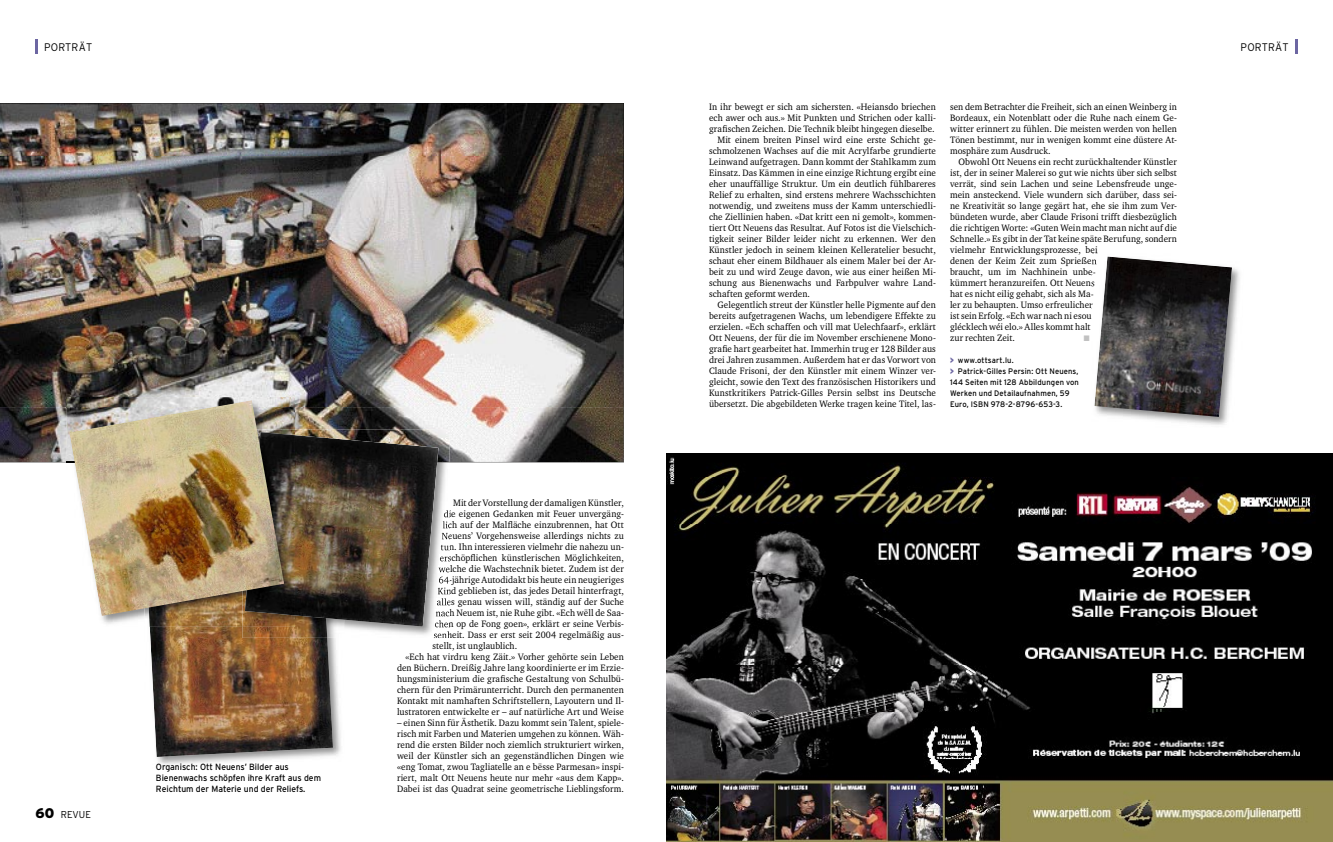
<style>
.page{position:relative;width:1333px;height:842px;background:#fff}
.page>*{position:absolute;margin:0;border:0;box-sizing:border-box;transform-origin:0 0}
.t1{font:300 11px "Interstate";letter-spacing:.025em;color:#000;scale:.95 1}
.t2{font:300 10px "Interstate";color:#000;scale:.95 1}
.t3{font:9.5px/11px "Charter ITC";letter-spacing:.01em;color:#000;text-align:justify;scale:.95 1}
.t4{font:9px/11px "Interstate";color:#000;scale:.95 1}
.t5{font:8px/11px "Interstate";letter-spacing:.015em;color:#000;scale:.95 1}
.t6{font:8px "Zapf Dingbats ITC";color:#c1c1c1;scale:.95 1}
.s1{font-weight:900;font-size:14px}
.s2{font-weight:900;color:#6c66a2}
</style>
<div class="page">
<svg style="left:35px;top:40px;width:2px;height:14px"></svg>
<svg style="left:1295px;top:40px;width:2px;height:14px"></svg>
<img style="left:666px;top:454px;width:666px;height:388px">
<img style="left:0;top:103px;width:624px;height:359px">
<img style="left:149px;top:627px;width:192px;height:138px">
<img style="left:150px;top:627px;width:183px;height:130px">
<img style="left:295px;top:429px;width:154px;height:33px">
<img style="left:344px;top:463px;width:102px;height:172px">
<svg style="left:438px;top:510px;width:11px;height:108px"></svg>
<img style="left:435px;top:620px;width:14px;height:9px">
<img style="left:434px;top:631px;width:15px;height:7px">
<img style="left:327px;top:627px;width:14px;height:11px">
<img style="left:242px;top:627px;width:85px;height:11px">
<img style="left:295px;top:435px;width:143px;height:192px">
<img style="left:67px;top:462px;width:77px;height:162px">
<img style="left:67px;top:398px;width:228px;height:64px">
<img style="left:147px;top:615px;width:148px;height:12px">
<img style="left:284px;top:432px;width:11px;height:183px">
<img style="left:69px;top:400px;width:215px;height:216px">
<img style="left:1107px;top:256px;width:133px;height:169px">
<svg style="left:1091px;top:259px;width:3px;height:50px"></svg>
<img style="left:1094px;top:257px;width:137px;height:160px">
<p class="t1" style="left:44px;top:41px;width:52px">PORTRÄT</p>
<p class="t1" style="left:1240px;top:41px;width:52px">PORTRÄT</p>
<p class="t2" style="left:35px;top:809px;width:60px"><span class="s1">60</span> REVUE</p>
<p class="t4" style="left:156px;top:761px;width:175px">Organisch: Ott Neuens’ Bilder aus<br>Bienenwachs schöpfen ihre Kraft aus dem<br>Reichtum der Materie und der Reliefs.</p>
<p class="t3" style="left:453px;top:497px;width:181px">Mit der Vorstellung der damaligen Künstler,</p>
<p class="t3" style="left:443px;top:508px;width:191px">die eigenen Gedanken mit Feuer unvergäng-</p>
<p class="t3" style="left:442px;top:519px;width:192px">lich auf der Malfläche einzubrennen, hat Ott</p>
<p class="t3" style="left:441px;top:530px;width:193px">Neuens’ Vorgehensweise allerdings nichts zu</p>
<p class="t3" style="left:440px;top:541px;width:194px">tun. Ihn interessieren vielmehr die nahezu un-</p>
<p class="t3" style="left:439px;top:552px;width:195px">erschöpflichen künstlerischen Möglichkeiten,</p>
<p class="t3" style="left:438px;top:563px;width:197px">welche die Wachstechnik bietet. Zudem ist der</p>
<p class="t3" style="left:438px;top:574px;width:197px">64-jährige Autodidakt bis heute ein neugieriges</p>
<p class="t3" style="left:437px;top:585px;width:198px">Kind geblieben ist, das jedes Detail hinterfragt,</p>
<p class="t3" style="left:436px;top:596px;width:199px">alles genau wissen will, ständig auf der Suche</p>
<p class="t3" style="left:435px;top:607px;width:200px">nach Neuem ist, nie Ruhe gibt. «Ech wëll de Saa-</p>
<p class="t3" style="left:434px;top:618px;width:201px">chen op de Fong goen», erklärt er seine Verbis-</p>
<p class="t3" style="left:433px;top:629px;width:202px">senheit. Dass er erst seit 2004 regelmäßig aus-</p>
<p class="t3" style="left:432px;top:640px;width:91px">stellt, ist unglaublich.</p>
<p class="t3" style="left:405px;top:651px;width:231px">«Ech hat virdru keng Zäit.» Vorher gehörte sein Leben</p>
<p class="t3" style="left:397px;top:662px;width:240px">den Büchern. Dreißig Jahre lang koordinierte er im Erzie-</p>
<p class="t3" style="left:397px;top:673px;width:240px">hungsministerium die grafische Gestaltung von Schulbü-</p>
<p class="t3" style="left:397px;top:684px;width:240px">chern für den Primärunterricht. Durch den permanenten</p>
<p class="t3" style="left:397px;top:695px;width:240px">Kontakt mit namhaften Schriftstellern, Layoutern und Il-</p>
<p class="t3" style="left:397px;top:706px;width:240px">lustratoren entwickelte er – auf natürliche Art und Weise</p>
<p class="t3" style="left:397px;top:717px;width:240px">– einen Sinn für Ästhetik. Dazu kommt sein Talent, spiele&shy;risch mit Farben und Materien umgehen zu können. Wäh&shy;rend die ersten Bilder noch ziemlich strukturiert wirken, weil der Künstler sich an gegenständlichen Dingen wie «eng Tomat, zwou Tagliatelle an e bësse Parmesan» inspi&shy;riert, malt Ott Neuens heute nur mehr «aus dem Kapp».<br>Dabei ist das Quadrat seine geometrische Lieblingsform.</p>
<p class="t3" style="left:709px;top:101px;width:240px">In ihr bewegt er sich am sichersten. «Heiansdo briechen</p>
<p class="t3" style="left:709px;top:112px;width:240px">ech awer och aus.» Mit Punkten und Strichen oder kalli-</p>
<p class="t3" style="left:709px;top:123px;width:239px">grafischen Zeichen. Die Technik bleibt hingegen dieselbe.</p>
<p class="t3" style="left:717px;top:134px;width:231px">Mit einem breiten Pinsel wird eine erste Schicht ge-</p>
<p class="t3" style="left:709px;top:145px;width:240px">schmolzenen Wachses auf die mit Acrylfarbe grundierte</p>
<p class="t3" style="left:709px;top:156px;width:240px">Leinwand aufgetragen. Dann kommt der Stahlkamm zum</p>
<p class="t3" style="left:709px;top:167px;width:240px">Einsatz. Das Kämmen in eine einzige Richtung ergibt eine</p>
<p class="t3" style="left:709px;top:178px;width:240px">eher unauffällige Struktur. Um ein deutlich fühlbareres</p>
<p class="t3" style="left:709px;top:189px;width:240px">Relief zu erhalten, sind erstens mehrere Wachsschichten</p>
<p class="t3" style="left:709px;top:200px;width:240px">notwendig, und zweitens muss der Kamm unterschiedli-</p>
<p class="t3" style="left:709px;top:211px;width:240px">che Ziellinien haben. «Dat kritt een ni gemolt», kommen-</p>
<p class="t3" style="left:709px;top:222px;width:240px">tiert Ott Neuens das Resultat. Auf Fotos ist die Vielschich-</p>
<p class="t3" style="left:709px;top:233px;width:240px">tigkeit seiner Bilder leider nicht zu erkennen. Wer den</p>
<p class="t3" style="left:709px;top:244px;width:240px">Künstler jedoch in seinem kleinen Kelleratelier besucht,</p>
<p class="t3" style="left:709px;top:255px;width:240px">schaut eher einem Bildhauer als einem Maler bei der Ar-</p>
<p class="t3" style="left:709px;top:266px;width:240px">beit zu und wird Zeuge davon, wie aus einer heißen Mi-</p>
<p class="t3" style="left:709px;top:277px;width:240px">schung aus Bienenwachs und Farbpulver wahre Land-</p>
<p class="t3" style="left:709px;top:288px;width:108px">schaften geformt werden.</p>
<p class="t3" style="left:717px;top:299px;width:231px">Gelegentlich streut der Künstler helle Pigmente auf den</p>
<p class="t3" style="left:709px;top:310px;width:240px">bereits aufgetragenen Wachs, um lebendigere Effekte zu</p>
<p class="t3" style="left:709px;top:321px;width:240px">erzielen. «Ech schaffen och vill mat Uelechfaarf», erklärt</p>
<p class="t3" style="left:709px;top:332px;width:240px">Ott Neuens, der für die im November erschienene Mono-</p>
<p class="t3" style="left:709px;top:343px;width:240px">grafie hart gearbeitet hat. Immerhin trug er 128 Bilder aus</p>
<p class="t3" style="left:709px;top:354px;width:240px">drei Jahren zusammen. Außerdem hat er das Vorwort von</p>
<p class="t3" style="left:709px;top:365px;width:240px">Claude Frisoni, der den Künstler mit einem Winzer ver-</p>
<p class="t3" style="left:709px;top:376px;width:240px">gleicht, sowie den Text des französischen Historikers und</p>
<p class="t3" style="left:709px;top:387px;width:240px">Kunstkritikers Patrick-Gilles Persin selbst ins Deutsche</p>
<p class="t3" style="left:709px;top:398px;width:240px">übersetzt. Die abgebildeten Werke tragen keine Titel, las-</p>
<p class="t3" style="left:950px;top:101px;width:240px">sen dem Betrachter die Freiheit, sich an einen Weinberg in Bordeaux, ein Notenblatt oder die Ruhe nach einem Ge&shy;witter erinnert zu fühlen. Die meisten werden von hellen Tönen bestimmt, nur in wenigen kommt eine düstere At&shy;mosphäre zum Ausdruck.</p>
<p class="t3" style="left:950px;top:156px;width:240px;text-align:left;text-indent:9px">Obwohl Ott Neuens ein recht zurückhaltender Künstler ist, der in seiner Malerei so gut wie nichts über sich selbst verrät, sind sein Lachen und seine Lebensfreude unge&shy;mein ansteckend. Viele wundern sich darüber, dass sei&shy;ne Kreativität so lange gegärt hat, ehe sie ihm zum Ver&shy;bündeten wurde, aber Claude Frisoni trifft diesbezüglich die richtigen Worte: «Guten Wein macht man nicht auf die Schnelle.» Es gibt in der Tat keine späte Berufung, sondern vielmehr Entwicklungsprozesse, bei<br>denen der Keim Zeit zum Sprießen<br>braucht, um im Nachhinein unbe-<br>kümmert heranzureifen. Ott Neuens<br>hat es nicht eilig gehabt, sich als Ma-<br>ler zu behaupten. Umso erfreulicher<br>ist sein Erfolg. «Ech war nach ni esou<br>glécklech wéi elo.» Alles kommt halt<br>zur rechten Zeit.</p>
<p class="t6" style="left:1083px;top:335px;width:8px">■</p>
<p class="t5" style="left:950px;top:355px;width:137px"><span class="s2">&gt;</span> www.ottsart.lu.<br><span class="s2">&gt;</span> Patrick-Gilles Persin: Ott Neuens,<br>144 Seiten mit 128 Abbildungen von<br>Werken und Detailaufnahmen, 59<br>Euro, ISBN 978-2-8796-653-3.</p>
</div>
